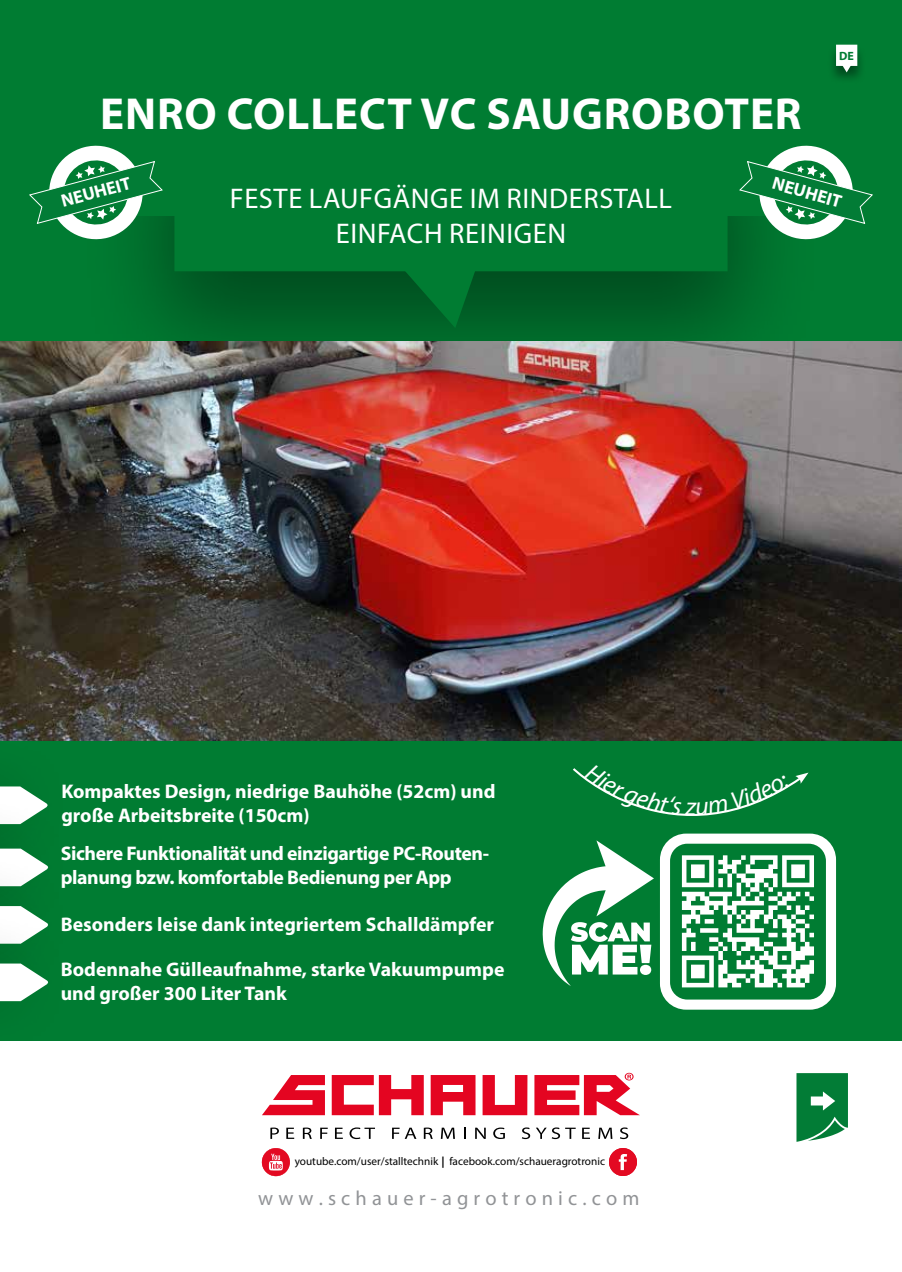
<style>
.page{position:relative;width:902px;height:1272px;background:#fff}
.page>*{position:absolute;margin:0;border:0;box-sizing:border-box;transform-origin:0 0}
.t1{font:700 45px "Myriad Pro";letter-spacing:.02em;color:#fff}
.t2{font:28.5px/34.2px "Myriad Pro";letter-spacing:.02em;color:#fff;text-align:center}
.t3{font:italic 25.5px "Myriad Pro";color:#fff}
.t4{font:20.4px "Myriad Pro";color:#919396}
.t5{font:700 19.8px/23.7px "Myriad Pro";color:#fff}
.t6{font:700 19.8px/23.7px "Myriad Pro";letter-spacing:-.02em;color:#fff}
.t7{font:700 18px "Myriad Pro";color:#fff}
.t8{font:700 12px "Myriad Pro";color:#007c32}
.t9{font:11.25px "Myriad Pro";color:#000}
.s1{font-weight:700}
</style>
<div class="page">
<div style="left:0;top:0;width:901px;height:1040px;background:#007c32"></div>
<div style="left:80px;top:76px;width:741px;height:332px;background:#000;opacity:.4"></div>
<svg style="left:174px;top:216px;width:553px;height:55px"></svg>
<svg style="left:392px;top:256px;width:88px;height:72px"></svg>
<div style="left:0;top:0;width:901px;height:216px;background:#007c32"></div>
<div style="left:826px;top:44px;width:40px;height:40px;background:#000;opacity:.4"></div>
<svg style="left:836px;top:45px;width:21px;height:27px"></svg>
<svg style="left:270px;top:1127px;width:9px;height:11px"></svg>
<svg style="left:286px;top:1127px;width:8px;height:11px"></svg>
<svg style="left:303px;top:1127px;width:9px;height:11px"></svg>
<svg style="left:320px;top:1127px;width:8px;height:11px"></svg>
<svg style="left:335px;top:1127px;width:8px;height:11px"></svg>
<svg style="left:349px;top:1127px;width:26px;height:12px"></svg>
<svg style="left:392px;top:1127px;width:24px;height:11px"></svg>
<svg style="left:424px;top:1127px;width:9px;height:11px"></svg>
<svg style="left:441px;top:1127px;width:14px;height:11px"></svg>
<svg style="left:475px;top:1127px;width:10px;height:11px"></svg>
<svg style="left:493px;top:1127px;width:12px;height:11px"></svg>
<svg style="left:521px;top:1127px;width:9px;height:12px"></svg>
<svg style="left:536px;top:1127px;width:39px;height:12px"></svg>
<svg style="left:582px;top:1127px;width:8px;height:11px"></svg>
<svg style="left:598px;top:1127px;width:14px;height:11px"></svg>
<svg style="left:620px;top:1127px;width:8px;height:12px"></svg>
<svg style="left:262px;top:1075px;width:63px;height:40px"></svg>
<svg style="left:332px;top:1075px;width:92px;height:40px"></svg>
<svg style="left:482px;top:1075px;width:45px;height:40px"></svg>
<svg style="left:430px;top:1075px;width:45px;height:40px"></svg>
<svg style="left:534px;top:1072px;width:106px;height:43px"></svg>
<svg style="left:262px;top:1148px;width:28px;height:27px"></svg>
<svg style="left:609px;top:1148px;width:27px;height:28px"></svg>
<svg style="left:0;top:786px;width:27px;height:5px"></svg>
<div style="left:0;top:791px;width:80px;height:152px;background:#000;opacity:.2"></div>
<div style="left:0;top:848px;width:80px;height:153px;background:#000;opacity:.2"></div>
<div style="left:0;top:906px;width:80px;height:152px;background:#000;opacity:.2"></div>
<svg style="left:0;top:963px;width:50px;height:38px"></svg>
<svg style="left:29px;top:146px;width:134px;height:93px"></svg>
<svg style="left:739px;top:146px;width:133px;height:93px"></svg>
<svg style="left:796px;top:1073px;width:51px;height:69px;background:#2d9258"></svg>
<img style="left:0;top:342px;width:901px;height:398px">
<svg style="left:542px;top:768px;width:294px;height:241px"></svg>
<h1 class="t1" style="left:100px;top:85px;width:702px">ENRO COLLECT VC SAUGROBOTER</h1>
<p class="t8" style="left:839px;top:48px;width:16px">DE</p>
<p class="t7" style="left:58px;top:190px;width:73px;rotate:-15deg">NEUHEIT</p>
<p class="t7" style="left:776px;top:171px;width:73px;rotate:16deg">NEUHEIT</p>
<h2 class="t2" style="left:230px;top:181px;width:443px">FESTE LAUFGÄNGE IM RINDERSTALL<br>EINFACH REINIGEN</h2>
<p class="t5" style="left:61px;top:778px;width:435px">Kompaktes Design, niedrige Bauhöhe (52cm) und große Arbeitsbreite (150cm)</p>
<p class="t6" style="left:61px;top:840px;width:430px">Sichere Funktionalität und einzigartige PC-Routen&shy;planung bzw. komfortable Bedienung per App</p>
<p class="t5" style="left:61px;top:912px;width:435px">Besonders leise dank integriertem Schalldämpfer</p>
<p class="t5" style="left:61px;top:956px;width:445px">Bodennahe Gülleaufnahme, starke Vakuumpumpe und großer 300 Liter Tank</p>
<p class="t3" style="left:685px;top:790px;width:12px">z</p>
<p class="t9" style="left:295px;top:1153px;width:312px">youtube.com/user/stalltechnik <span class="s1">|</span> facebook.com/schaueragrotronic</p>
<p class="t4" style="left:258px;top:1185px;width:383px">w w w . s c h a u e r - a g r o t r o n i c . c o m</p>
</div>
